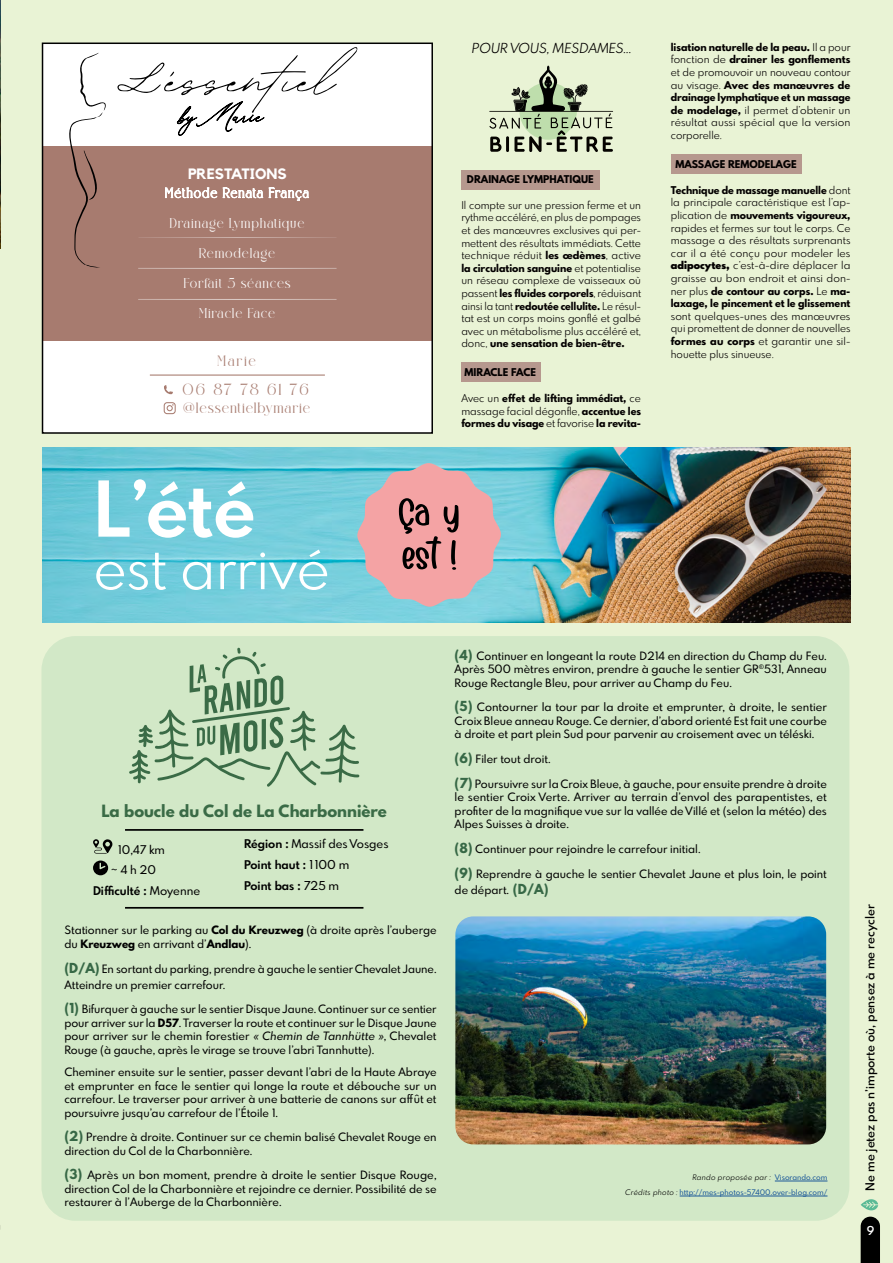
<style>
.page{position:relative;width:893px;height:1263px;background:#e9f3d5}
.page>*{position:absolute;margin:0;border:0;box-sizing:border-box;transform-origin:0 0}
.t1{font:700 75px "Spartan MB";color:#fff}
.t2{font:57px "Spartan MB";letter-spacing:-.005em;color:#fff}
.t3{font:17.1px "Claster Oleander";letter-spacing:.055em;color:#a77b6f}
.t4{font:800 16.5px "Spartan MB";color:#3a6b46}
.t5{font:15.9px "Claster Oleander";letter-spacing:.05em;color:#a77b6f}
.t6{font:15px/30px "Claster Oleander";letter-spacing:.05em;color:#fff;text-align:center}
.t7{font:700 15px "Kollektif";color:#fff}
.t8{font:13.5px "Spartan MB";color:#030000}
.t9{font:600 12px "Spartan MB";color:#000}
.t10{font:600 12px "Spartan MB";color:#fff}
.t11{font:700 11.7px/20.7px "Spartan MB";color:#000}
.t12{font:500 11.7px "Spartan MB";color:#000}
.t13{font:500 11.25px/13.5px "Spartan MB";color:#000;text-align:justify}
.t14{font:10.5px/12.6px "Spartan MB";color:#030000;text-align:justify}
.t15{font:800 10.5px/12.6px "Spartan MB";color:#030000;text-align:justify}
.t16{font:500 7.5px/15px "Spartan MB";color:#1b5899;text-align:right}
.s1{font-weight:800}
.s2{font-weight:400}
.s3{font-weight:900}
.s4{font-weight:500}
.s5{font-weight:500;font-size:12px}
.s6{font-weight:800;font-size:13.5px;color:#376846}
.s7{font-weight:400;color:#000}
</style>
<div class="page">
<svg style="left:861px;top:1216px;width:19px;height:47px"></svg>
<svg style="left:861px;top:1199px;width:17px;height:11px"></svg>
<img style="left:0;top:0;width:1px;height:249px">
<div style="left:41px;top:636px;width:808px;height:585px;background:#d2e8c7;border-radius:34px"></div>
<svg style="left:129px;top:648px;width:230px;height:139px"></svg>
<svg style="left:93px;top:839px;width:19px;height:14px"></svg>
<svg style="left:93px;top:860px;width:15px;height:15px"></svg>
<hr style="left:125px;top:829px;width:238px;height:2px;background:#000">
<hr style="left:125px;top:907px;width:238px;height:2px;background:#000">
<hr style="left:775px;top:1181px;width:52px;height:1px;background:#1b5899">
<hr style="left:680px;top:1196px;width:147px;height:1px;background:#1b5899">
<img style="left:455px;top:916px;width:371px;height:228px">
<img style="left:43px;top:448px;width:807px;height:174px">
<div style="left:43px;top:43px;width:389px;height:390px;background:#fff"></div>
<svg style="left:117px;top:47px;width:240px;height:89px"></svg>
<hr style="left:150px;top:374px;width:175px;height:2px;background:#a77b6f">
<svg style="left:164px;top:385px;width:9px;height:9px"></svg>
<svg style="left:164px;top:402px;width:12px;height:12px"></svg>
<div style="left:43px;top:146px;width:389px;height:195px;background:#a77b6f"></div>
<svg style="left:165px;top:187px;width:144px;height:14px"></svg>
<svg style="left:139px;top:237px;width:197px;height:1px"></svg>
<svg style="left:138px;top:268px;width:199px;height:1px"></svg>
<svg style="left:138px;top:299px;width:199px;height:1px"></svg>
<svg style="left:69px;top:53px;width:37px;height:215px"></svg>
<div style="left:42px;top:43px;width:391px;height:391px;border:2px solid #000"></div>
<svg style="left:489px;top:66px;width:124px;height:86px"></svg>
<div style="left:461px;top:170px;width:139px;height:20px;background:#b6988e"></div>
<div style="left:461px;top:362px;width:79px;height:20px;background:#b6988e"></div>
<div style="left:671px;top:154px;width:130px;height:20px;background:#b6988e"></div>
<svg style="left:357px;top:463px;width:144px;height:144px;background:#c3a5aa"></svg>
<h3 class="t7" style="left:188px;top:165px;width:100px">PRESTATIONS</h3>
<h3 class="t6" style="left:170px;top:208px;width:136px">Drainage Lymphatique<br>Remodelage<br>Forfait 5 séances<br>Miracle Face</h3>
<h3 class="t5" style="left:217px;top:353px;width:40px">Marie</h3>
<h3 class="t3" style="left:182px;top:380px;width:128px">06 87 78 61 76</h3>
<h3 class="t5" style="left:183px;top:399px;width:129px">@lessentielbymarie</h3>
<h1 class="t1" style="left:94px;top:456px;width:164px">L’été</h1>
<h2 class="t2" style="left:94px;top:529px;width:238px">est arrivé</h2>
<p class="t8" style="left:471px;top:39px;width:164px">POUR VOUS,MESDAMES...</p>
<p class="t15" style="left:467px;top:173px;width:128px">DRAINAGE LYMPHATIQUE</p>
<p class="t14" style="left:461px;top:198px;width:181px">Il compte sur une pression ferme et un rythme accéléré, en plus de pompages et des manœuvres exclusives qui per&shy;mettent des résultats immédiats. Cette technique réduit <span class="s1">les œdèmes</span>, active <span class="s1">la circulation sanguine</span> et potentialise un réseau complexe de vaisseaux où passent <span class="s1">les fluides corporels</span>, réduisant ainsi la tant <span class="s1">redoutée cellulite.</span> Le résul&shy;tat est un corps moins gonflé et galbé avec un métabolisme plus accéléré et, donc, <span class="s1">une sensation de bien-être.</span></p>
<p class="t15" style="left:465px;top:365px;width:73px">MIRACLE FACE</p>
<p class="t15" style="left:461px;top:391px;width:181px"><span class="s2">Avec un</span> effet de lifting immédiat, <span class="s2">ce massage facial dégonfle,</span> accentue les formes du visage <span class="s2">et favorise</span> la revita-</p>
<p class="t14" style="left:671px;top:40px;width:181px"><span class="s1">lisation naturelle de la peau.</span> Il a pour fonction de <span class="s1">drainer les gonflements </span>et de promouvoir un nouveau contour au visage. <span class="s1">Avec des manœuvres de drainage lymphatique et un massage de modelage,</span> il permet d’obtenir un résultat aussi spécial que la version corporelle.</p>
<p class="t15" style="left:675px;top:157px;width:123px">MASSAGE REMODELAGE</p>
<p class="t14" style="left:671px;top:183px;width:181px"><span class="s1">Technique de massage manuelle</span> dont la principale caractéristique est l’ap&shy;plication de <span class="s1">mouvements vigoureux, </span>rapides et fermes sur tout le corps. Ce massage a des résultats surprenants car il a été conçu pour modeler les <span class="s3">adipocytes,</span> c’est-à-dire déplacer la graisse au bon endroit et ainsi don&shy;ner plus <span class="s1">de contour au corps.</span> Le <span class="s1">ma&shy;laxage, le pincement et le glissement</span></p>
<p class="t14" style="left:671px;top:309px;width:181px">sont quelques-unes des manœuvres qui promettent de donner de nouvelles <span class="s1">formes au corps</span> et garantir une sil&shy;houette plus sinueuse.</p>
<h3 class="t4" style="left:102px;top:799px;width:287px">La boucle du Col de La Charbonnière</h3>
<p class="t12" style="left:118px;top:841px;width:48px">10,47 km</p>
<p class="t12" style="left:111px;top:862px;width:47px">~ 4 h 20</p>
<p class="t11" style="left:93px;top:880px;width:109px">Difficulté : <span class="s4">Moyenne</span></p>
<p class="t11" style="left:244px;top:833px;width:146px">Région : <span class="s4">Massif des Vosges<br></span>Point haut : <span class="s5">1100 m<br></span>Point bas : <span class="s5">725 m</span></p>
<p class="t13" style="left:64px;top:923px;width:374px">Stationner sur le parking au <span class="s1">Col du Kreuzweg</span> (à droite après l’auberge du <span class="s1">Kreuzweg</span> en arrivant d’<span class="s1">Andlau</span>).</p>
<p class="t13" style="left:64px;top:960px;width:374px;line-height:16.2px"><span class="s6">(D/A)</span> En sortant du parking, prendre à gauche le sentier Chevalet Jaune.<br>Atteindre un premier carrefour.</p>
<p class="t13" style="left:64px;top:1002px;width:374px"><span class="s6">(1)</span> Bifurquer à gauche sur le sentier Disque Jaune. Continuer sur ce sentier pour arriver sur la <span class="s1">D57</span>. Traverser la route et continuer sur le Disque Jaune pour arriver sur le chemin forestier « Chemin de Tannhütte », Chevalet Rouge (à gauche, après le virage se trouve l’abri Tannhutte).</p>
<p class="t13" style="left:64px;top:1065px;width:374px">Cheminer ensuite sur le sentier, passer devant l’abri de la Haute Abraye et emprunter en face le sentier qui longe la route et débouche sur un carrefour. Le traverser pour arriver à une batterie de canons sur affût et poursuivre jusqu’au carrefour de l’Étoile 1.</p>
<p class="t13" style="left:64px;top:1130px;width:374px"><span class="s6">(2)</span> Prendre à droite. Continuer sur ce chemin balisé Chevalet Rouge en direction du Col de la Charbonnière.</p>
<p class="t13" style="left:64px;top:1168px;width:374px"><span class="s6">(3)</span> Après un bon moment, prendre à droite le sentier Disque Rouge, direction Col de la Charbonnière et rejoindre ce dernier. Possibilité de se restaurer à l’Auberge de la Charbonnière.</p>
<p class="t13" style="left:455px;top:648px;width:374px"><span class="s6">(4)</span> Continuer en longeant la route D214 en direction du Champ du Feu.<br>Après 500 mètres environ, prendre à gauche le sentier GR®531, Anneau Rouge Rectangle Bleu, pour arriver au Champ du Feu.</p>
<p class="t13" style="left:455px;top:700px;width:374px"><span class="s6">(5)</span> Contourner la tour par la droite et emprunter, à droite, le sentier Croix Bleue anneau Rouge. Ce dernier, d’abord orienté Est fait une courbe à droite et part plein Sud pour parvenir au croisement avec un téléski.</p>
<p class="t13" style="left:455px;top:746px;width:374px;line-height:24.8px"><span class="s6">(6)</span> Filer tout droit.<br><span class="s6">(7)</span> Poursuivre sur la Croix Bleue, à gauche, pour ensuite prendre à droite</p>
<p class="t13" style="left:455px;top:790px;width:374px">le sentier Croix Verte. Arriver au terrain d’envol des parapentistes, et profiter de la magnifique vue sur la vallée de Villé et (selon la météo) des Alpes Suisses à droite.</p>
<p class="t13" style="left:455px;top:836px;width:374px;line-height:24.8px"><span class="s6">(8)</span> Continuer pour rejoindre le carrefour initial.<br><span class="s6">(9)</span> Reprendre à gauche le sentier Chevalet Jaune et plus loin, le point</p>
<p class="t13" style="left:455px;top:883px;width:96px">de départ. <span class="s6">(D/A)</span></p>
<p class="t16" style="left:625px;top:1170px;width:204px"><span class="s7">Rando proposée par :</span> Visorando.com<br><span class="s7">Crédits photo :</span> http://mes-photos-57400.over-blog.com/</p>
<p class="t9" style="left:862px;top:1190px;width:288px;rotate:-90deg">Ne me jetez pas n’importe où, pensez à me recycler</p>
<p class="t10" style="left:867px;top:1223px;width:9px">9</p>
</div>
